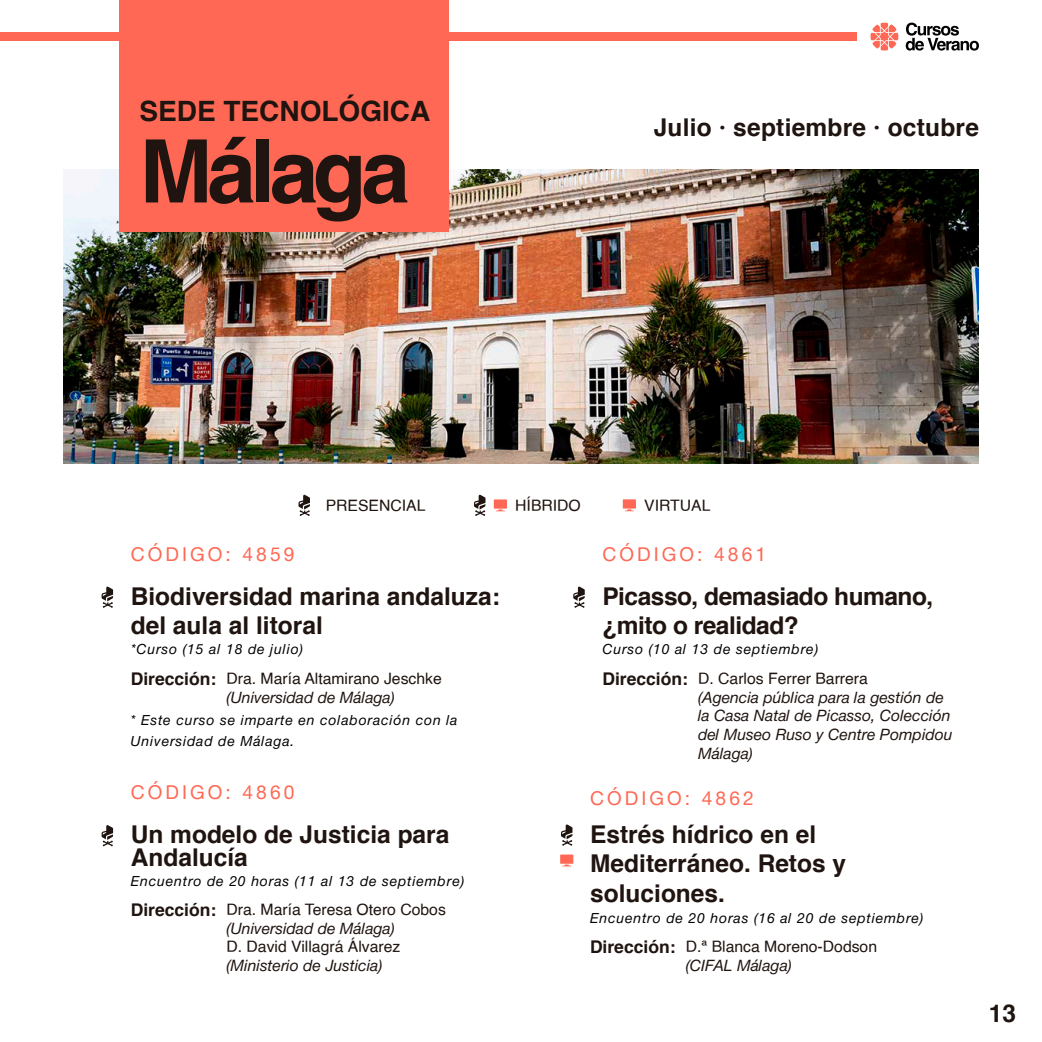
<style>
.page{position:relative;width:1042px;height:1042px;background:#fff}
.page>*{position:absolute;margin:0;border:0;box-sizing:border-box;transform-origin:0 0}
.t1{font:700 87.5px "Helvetica";letter-spacing:-.06em;color:#1f1410}
.t2{font:700 28px "Helvetica";color:#1f1410}
.t3{font:700 24.5px/29.4px "Helvetica";color:#1f1410}
.t4{font:700 24.5px/29.4px "Helvetica";letter-spacing:-.02em;color:#1f1410}
.t5{font:19.25px "Helvetica Neue";letter-spacing:.16em;color:#ff6854}
.t6{font:700 17.5px "Helvetica";color:#1f1410}
.t7{font:italic 15.75px/18.9px "Helvetica Neue";color:#1f1410}
.t8{font:15.75px "Helvetica";color:#1f1410}
.t9{font:italic 14px/20.8px "Helvetica Neue";letter-spacing:.06em;color:#000}
.s1{font-weight:700;font-size:17.5px}
</style>
<div class="page">
<svg style="left:906px;top:23px;width:73px;height:28px"></svg>
<svg style="left:870px;top:22px;width:28px;height:29px"></svg>
<div style="left:0;top:32px;width:857px;height:9px;background:#ff6854"></div>
<img style="left:63px;top:169px;width:916px;height:295px">
<svg style="left:102px;top:586px;width:11px;height:22px"></svg>
<svg style="left:573px;top:586px;width:12px;height:22px"></svg>
<svg style="left:102px;top:825px;width:11px;height:21px"></svg>
<svg style="left:561px;top:824px;width:11px;height:22px"></svg>
<svg style="left:560px;top:854px;width:13px;height:12px"></svg>
<div style="left:119px;top:0;width:330px;height:232px;background:#ff6854"></div>
<svg style="left:298px;top:495px;width:12px;height:21px"></svg>
<svg style="left:474px;top:495px;width:11px;height:21px"></svg>
<svg style="left:494px;top:499px;width:13px;height:12px"></svg>
<svg style="left:623px;top:499px;width:13px;height:12px"></svg>
<h2 class="t2" style="left:139px;top:89px;width:292px">SEDE TECNOLÓGICA</h2>
<h1 class="t1" style="left:139px;top:101px;width:272px">Málaga</h1>
<h3 class="t3" style="left:654px;top:113px;width:327px">Julio · septiembre · octubre</h3>
<p class="t8" style="left:326px;top:493px;width:101px">PRESENCIAL</p>
<p class="t8" style="left:515px;top:493px;width:67px">HÍBRIDO</p>
<p class="t8" style="left:644px;top:493px;width:68px">VIRTUAL</p>
<h3 class="t5" style="left:131px;top:540px;width:165px">CÓDIGO: 4859</h3>
<h3 class="t5" style="left:602px;top:540px;width:165px">CÓDIGO: 4861</h3>
<h3 class="t3" style="left:131px;top:582px;width:370px">Biodiversidad marina andaluza: del aula al litoral</h3>
<h3 class="t4" style="left:602px;top:582px;width:332px">Picasso, demasiado humano, ¿mito o realidad?</h3>
<p class="t9" style="left:131px;top:640px;width:174px">*Curso (15 al 18 de julio)</p>
<p class="t9" style="left:602px;top:640px;width:217px">Curso (10 al 13 de septiembre)</p>
<p class="t6" style="left:131px;top:664px;width:87px">Dirección:</p>
<p class="t6" style="left:602px;top:664px;width:87px">Dirección:</p>
<p class="t8" style="left:226px;top:666px;width:217px">Dra. María Altamirano Jeschke</p>
<p class="t7" style="left:226px;top:688px;width:170px">(Universidad de Málaga)</p>
<p class="t9" style="left:131px;top:710px;width:328px">* Este curso se imparte en colaboración con la<br>Universidad de Málaga.</p>
<p class="t8" style="left:698px;top:666px;width:171px">D. Carlos Ferrer Barrera</p>
<p class="t7" style="left:698px;top:688px;width:256px">(Agencia pública para la gestión de la Casa Natal de Picasso, Colección del Museo Ruso y Centre Pompidou<br>Málaga)</p>
<h3 class="t5" style="left:131px;top:778px;width:165px">CÓDIGO: 4860</h3>
<h3 class="t3" style="left:131px;top:824px;width:320px;line-height:22.4px">Un modelo de Justicia para<br>Andalucía</h3>
<p class="t9" style="left:131px;top:871px;width:335px">Encuentro de 20 horas (11 al 13 de septiembre)</p>
<p class="t6" style="left:131px;top:895px;width:87px">Dirección:</p>
<p class="t8" style="left:226px;top:897px;width:221px">Dra. María Teresa Otero Cobos</p>
<p class="t7" style="left:226px;top:919px;width:170px">(Universidad de Málaga)</p>
<p class="t8" style="left:226px;top:935px;width:175px">D. David Villagrá Álvarez</p>
<p class="t7" style="left:226px;top:957px;width:158px">(Ministerio de Justicia)</p>
<h3 class="t5" style="left:590px;top:784px;width:165px">CÓDIGO: 4862</h3>
<h3 class="t3" style="left:590px;top:820px;width:257px">Estrés hídrico en el<br>Mediterráneo. Retos y soluciones.</h3>
<p class="t8" style="left:590px;top:934px;width:289px"><span class="s1">Dirección:</span> D.ª Blanca Moreno-Dodson</p>
<p class="t7" style="left:686px;top:956px;width:108px">(CIFAL Málaga)</p>
<p class="t9" style="left:590px;top:908px;width:335px">Encuentro de 20 horas (16 al 20 de septiembre)</p>
<h3 class="t3" style="left:989px;top:999px;width:29px">13</h3>
</div>
